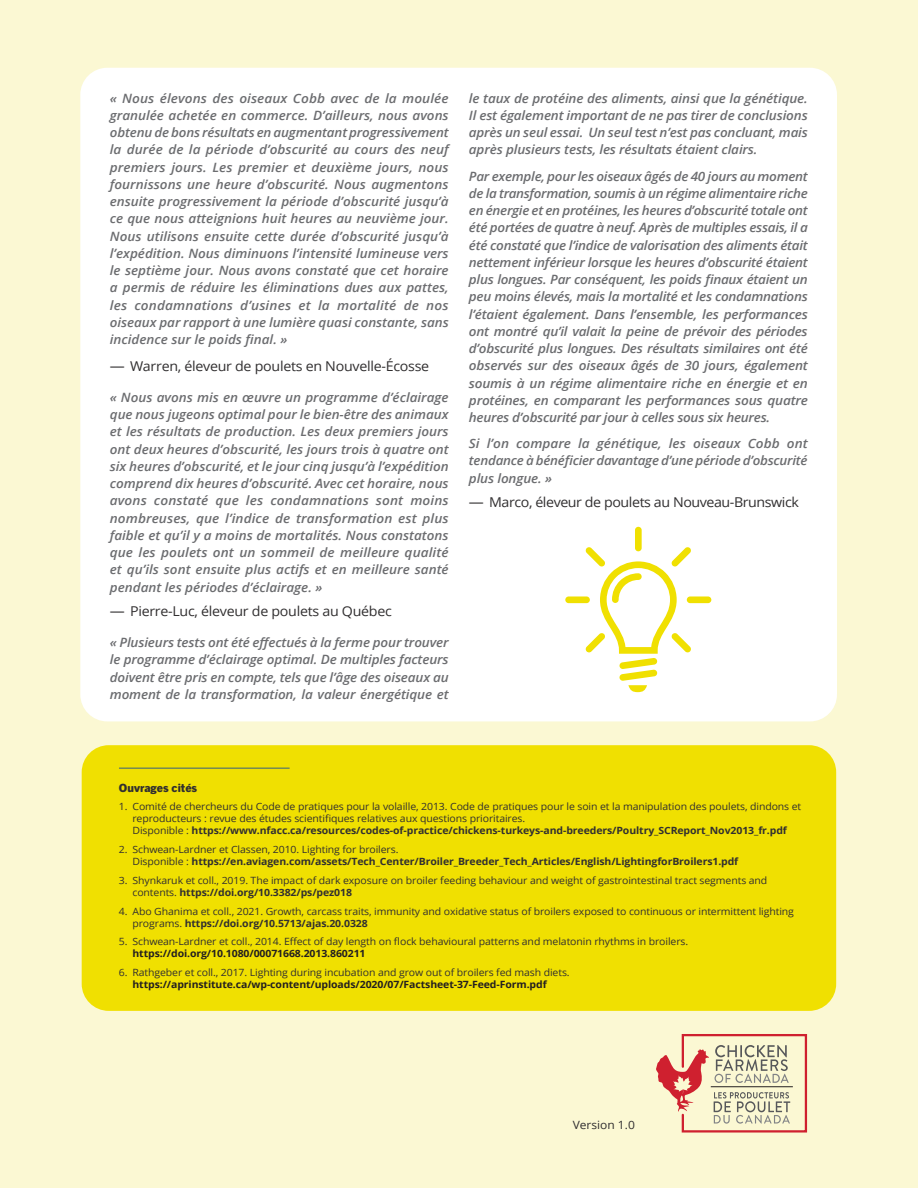
<style>
.page{position:relative;width:918px;height:1188px;background:#fbf8d3}
.page>*{position:absolute;margin:0;border:0;box-sizing:border-box;transform-origin:0 0}
.quote_author{font:13.5px "Open Sans";letter-spacing:-.02em;color:#312f30;scale:1.05 1}
.t1{font:italic 600 12.9px/17.2px "Open Sans";letter-spacing:-.01em;color:#6c6d70;text-align:justify;scale:1.05 1}
.t2{font:italic 600 12.9px/17.2px "Open Sans";letter-spacing:-.01em;color:#6c6d70;text-align:justify;scale:1.06 1}
.Body{font:800 11.4px "Trade Gothic Next SR Pro";color:#312f30;scale:1.05 1}
.Version{font:11.4px "Open Sans";color:#312f30;scale:1.05 1}
.works_sited{font:10.05px/12px "Open Sans";letter-spacing:-.01em;color:#312f30;scale:1.05 1}
.works_sited-2{font:700 10.05px/12px "Open Sans";letter-spacing:-.01em;color:#312f30;scale:1.05 1}
.s1{font-size:14.25px}
.s2{font-weight:700}
.s3{font-weight:400}
.s4{font-weight:700;color:#231f20}
</style>
<div class="page">
<div style="left:82px;top:745px;width:754px;height:266px;background:#f0e001;border-radius:27px"></div>
<hr style="left:119px;top:768px;width:171px;height:1px;background:#345f7f">
<svg style="left:656px;top:1034px;width:151px;height:99px"></svg>
<div style="left:80px;top:68px;width:757px;height:653px;background:#fff;border-radius:27px"></div>
<svg style="left:565px;top:527px;width:146px;height:165px"></svg>
<p class="t2" style="left:110px;top:89px;width:321px">« Nous élevons des oiseaux Cobb avec de la moulée granulée achetée en commerce. D’ailleurs, nous avons obtenu de bons résultats en augmentant progressivement la durée de la période d’obscurité au cours des neuf premiers jours. Les premier et deuxième jours, nous fournissons une heure d’obscurité. Nous augmentons ensuite progressivement la période d’obscurité jusqu’à ce que nous atteignions huit heures au neuvième jour.<br>Nous utilisons ensuite cette durée d’obscurité jusqu’à l’expédition. Nous diminuons l’intensité lumineuse vers le septième jour. Nous avons constaté que cet horaire a permis de réduire les éliminations dues aux pattes, les condamnations d’usines et la mortalité de nos oiseaux par rapport à une lumière quasi constante, sans incidence sur le poids final. »</p>
<p class="quote_author" style="left:110px;top:357px;width:306px"><span class="s1">—</span> Warren, éleveur de poulets en Nouvelle-Écosse</p>
<p class="t1" style="left:110px;top:388px;width:324px">« Nous avons mis en œuvre un programme d’éclairage que nous jugeons optimal pour le bien-être des animaux et les résultats de production. Les deux premiers jours ont deux heures d’obscurité, les jours trois à quatre ont six heures d’obscurité, et le jour cinq jusqu’à l’expédition comprend dix heures d’obscurité. Avec cet horaire, nous avons constaté que les condamnations sont moins nombreuses, que l’indice de transformation est plus faible et qu’il y a moins de mortalités. Nous constatons que les poulets ont un sommeil de meilleure qualité et qu’ils sont ensuite plus actifs et en meilleure santé pendant les périodes d’éclairage. »</p>
<p class="quote_author" style="left:110px;top:602px;width:270px"><span class="s1">—</span> Pierre-Luc, éleveur de poulets au Québec</p>
<p class="t1" style="left:110px;top:634px;width:324px">« Plusieurs tests ont été effectués à la ferme pour trouver le programme d’éclairage optimal. De multiples facteurs doivent être pris en compte, tels que l’âge des oiseaux au moment de la transformation, la valeur énergétique et</p>
<p class="t1" style="left:469px;top:89px;width:324px">le taux de protéine des aliments, ainsi que la génétique.<br>Il est également important de ne pas tirer de conclusions après un seul essai. Un seul test n’est pas concluant, mais après plusieurs tests, les résultats étaient clairs.</p>
<p class="t1" style="left:469px;top:167px;width:324px">Par exemple, pour les oiseaux âgés de 40 jours au moment de la transformation, soumis à un régime alimentaire riche en énergie et en protéines, les heures d’obscurité totale ont été portées de quatre à neuf. Après de multiples essais, il a été constaté que l’indice de valorisation des aliments était nettement inférieur lorsque les heures d’obscurité étaient plus longues. Par conséquent, les poids finaux étaient un peu moins élevés, mais la mortalité et les condamnations l’étaient également. Dans l’ensemble, les performances ont montré qu’il valait la peine de prévoir des périodes d’obscurité plus longues. Des résultats similaires ont été observés sur des oiseaux âgés de 30 jours, également soumis à un régime alimentaire riche en énergie et en protéines, en comparant les performances sous quatre heures d’obscurité par jour à celles sous six heures.</p>
<p class="t2" style="left:469px;top:435px;width:321px">Si l’on compare la génétique, les oiseaux Cobb ont tendance à bénéficier davantage d’une période d’obscurité plus longue. »</p>
<p class="quote_author" style="left:469px;top:493px;width:316px"><span class="s1">—</span> Marco, éleveur de poulets au Nouveau-Brunswick</p>
<p class="Body" style="left:119px;top:780px;width:76px">Ouvrages cités</p>
<p class="works_sited" style="left:132px;top:801px;width:638px;text-indent:-14px">1. Comité de chercheurs du Code de pratiques pour la volaille, 2013. Code de pratiques pour le soin et la manipulation des poulets, dindons et reproducteurs : revue des études scientifiques relatives aux questions prioritaires.<br>Disponible : <span class="s2">https://www.nfacc.ca/resources/codes-of-practice/chickens-turkeys-and-breeders/Poultry_SCReport_Nov2013_fr.pdf</span></p>
<p class="works_sited-2" style="left:132px;top:843px;width:579px;text-indent:-14px"><span class="s3">2. Schwean-Lardner et Classen, 2010. Lighting for broilers.<br>Disponible :</span> https://en.aviagen.com/assets/Tech_Center/Broiler_Breeder_Tech_Articles/English/LightingforBroilers1.pdf</p>
<p class="works_sited" style="left:132px;top:874px;width:606px;text-indent:-14px">3. Shynkaruk et coll., 2019. The impact of dark exposure on broiler feeding behaviour and weight of gastrointestinal tract segments and contents. <span class="s2">https://doi.org/10.3382/ps/pez018</span></p>
<p class="works_sited" style="left:132px;top:905px;width:632px;text-indent:-14px">4. Abo Ghanima et coll., 2021. Growth, carcass traits, immunity and oxidative status of broilers exposed to continuous or intermittent lighting programs. <span class="s2">https://doi.org/10.5713/ajas.20.0328</span></p>
<p class="works_sited" style="left:132px;top:936px;width:531px;text-indent:-14px">5. Schwean-Lardner et coll., 2014. Effect of day length on flock behavioural patterns and melatonin rhythms in broilers. <span class="s4">https://doi.org/10.1080/00071668.2013.860211</span></p>
<p class="works_sited" style="left:132px;top:966px;width:418px;text-indent:-14px">6. Rathgeber et coll., 2017. Lighting during incubation and grow out of broilers fed mash diets. <span class="s4">https://aprinstitute.ca/wp-content/uploads/2020/07/Factsheet-37-Feed-Form.pdf</span></p>
<p class="Version" style="left:573px;top:1117px;width:61px">Version 1.0</p>
</div>
